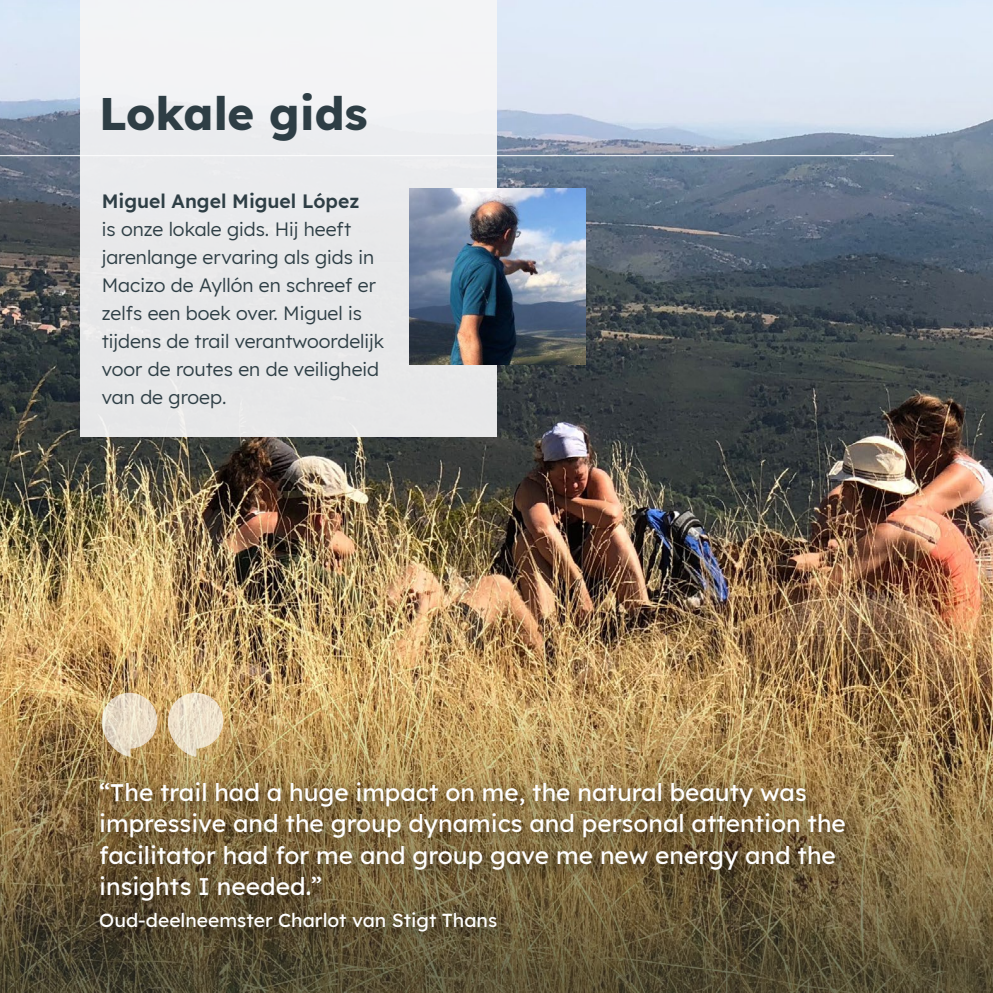
<style>
.page{position:relative;width:993px;height:993px;background:#fff}
.page>*{position:absolute;margin:0;border:0;box-sizing:border-box;transform-origin:0 0}
.t1{font:700 45.5px "Lexend";color:#2e3e45}
.t2{font:500 24.5px/31.5px "Lexend";color:#fff}
.t3{font:19.25px/28px "Lexend";color:#2e3e45}
.t4{font:500 19.25px "Lexend";color:#fff}
.t5{font:600 19.25px "Lexend";color:#2e3e45}
</style>
<div class="page">
<img style="left:0;top:0;width:992px;height:668px">
<img style="left:0;top:668px;width:992px;height:324px">
<div style="left:81px;top:0;width:416px;height:437px;background:#eaebed"></div>
<hr style="left:0;top:155px;width:893px;height:1px;background:#fff">
<div style="left:90px;top:771px;width:775px;height:180px;background:#000;opacity:.75"></div>
<svg style="left:102px;top:692px;width:55px;height:64px;background:#dac7a8"></svg>
<svg style="left:168px;top:692px;width:55px;height:64px;background:#e1cfae"></svg>
<img style="left:409px;top:189px;width:176px;height:176px">
<h1 class="t1" style="left:99px;top:77px;width:269px">Lokale gids</h1>
<p class="t5" style="left:102px;top:186px;width:259px">Miguel Angel Miguel López</p>
<p class="t3" style="left:102px;top:214px;width:284px">is onze lokale gids. Hij heeft jarenlange ervaring als gids in<br>Macizo de Ayllón en schreef er zelfs een boek over. Miguel is tijdens de trail verantwoordelijk voor de routes en de veiligheid van de groep.</p>
<p class="t2" style="left:99px;top:774px;width:748px">“The trail had a huge impact on me, the natural beauty was impressive and the group dynamics and personal attention the facilitator had for me and group gave me new energy and the insights I needed.”</p>
<p class="t4" style="left:99px;top:905px;width:399px">Oud-deelneemster Charlot van Stigt Thans</p>
</div>
